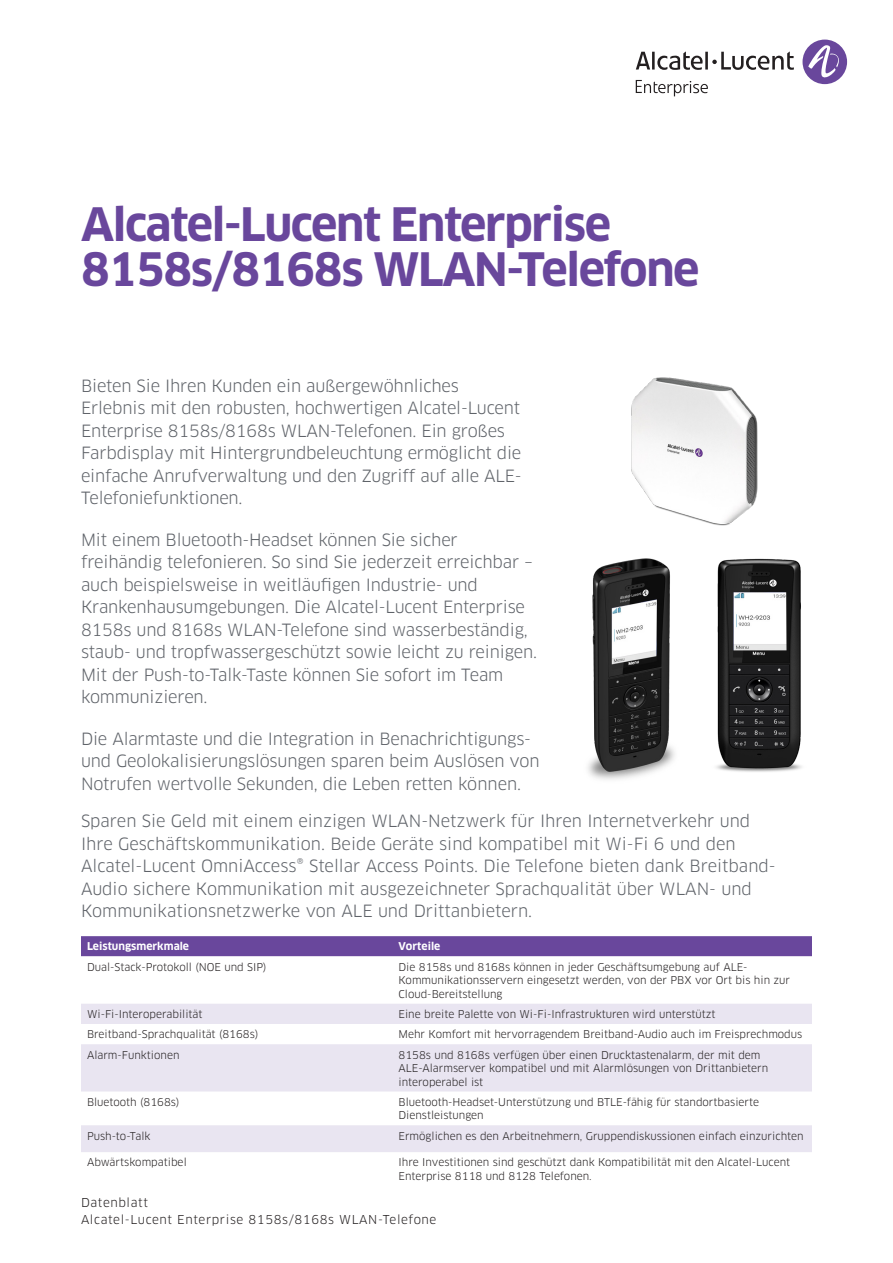
<style>
.page{position:relative;width:893px;height:1263px;background:#fff}
.page>*{position:absolute;margin:0;border:0;box-sizing:border-box;transform-origin:0 0}
.Title_1{font:700 45px/45px "Clan OT";letter-spacing:-.03em;color:#69479c}
.Intro_body{font:16.5px/22.5px "Clan OT";letter-spacing:-.01em;color:#5f6369}
.t1{font:12px/16.5px "Clan OT";letter-spacing:.05em;color:#231f20}
.Table_body{font:10.5px/13.5px "Clan OT";color:#231f20}
.Table_head{font:700 10.5px "Clan OT";color:#fff}
</style>
<div class="page">
<div style="left:802px;top:40px;width:45px;height:44px;background:#69479c;border-radius:50%"></div>
<svg style="left:808px;top:45px;width:34px;height:33px"></svg>
<svg style="left:636px;top:51px;width:158px;height:19px"></svg>
<svg style="left:636px;top:80px;width:72px;height:16px"></svg>
<img style="left:631px;top:377px;width:127px;height:149px">
<img style="left:588px;top:558px;width:87px;height:222px">
<img style="left:716px;top:558px;width:86px;height:214px">
<div style="left:81px;top:936px;width:731px;height:20px;background:#69479c"></div>
<svg style="left:81px;top:956px;width:731px;height:1px"></svg>
<svg style="left:81px;top:1004px;width:731px;height:148px;fill:#e9e5f1"></svg>
<p class="Title_1" style="left:81px;top:203px;width:620px">Alcatel-Lucent Enterprise<br>8158s/8168s WLAN-Telefone</p>
<p class="Intro_body" style="left:81px;top:374px;width:442px">Bieten Sie Ihren Kunden ein außergewöhnliches Erlebnis mit den robusten, hochwertigen Alcatel-Lucent Enterprise 8158s/8168s WLAN-Telefonen. Ein großes Farbdisplay mit Hintergrundbeleuchtung ermöglicht die einfache Anrufverwaltung und den Zugriff auf alle ALE-Telefoniefunktionen.</p>
<p class="Intro_body" style="left:81px;top:528px;width:457px">Mit einem Bluetooth-Headset können Sie sicher freihändig telefonieren. So sind Sie jederzeit erreichbar – auch beispielsweise in weitläufigen Industrie- und Krankenhausumgebungen. Die Alcatel-Lucent Enterprise 8158s und 8168s WLAN-Telefone sind wasserbeständig, staub- und tropfwassergeschützt sowie leicht zu reinigen.<br>Mit der Push-to-Talk-Taste können Sie sofort im Team kommunizieren.</p>
<p class="Intro_body" style="left:81px;top:727px;width:460px">Die Alarmtaste und die Integration in Benachrichtigungs&shy;und Geolokalisierungslösungen sparen beim Auslösen von<br>Notrufen wertvolle Sekunden, die Leben retten können.</p>
<p class="Intro_body" style="left:81px;top:810px;width:696px">Sparen Sie Geld mit einem einzigen WLAN-Netzwerk für Ihren Internetverkehr und Ihre Geschäftskommunikation. Beide Geräte sind kompatibel mit Wi-Fi 6 und den Alcatel-Lucent OmniAccess® Stellar Access Points. Die Telefone bieten dank Breitband-Audio sichere Kommunikation mit ausgezeichneter Sprachqualität über WLAN- und Kommunikationsnetzwerke von ALE und Drittanbietern.</p>
<p class="Table_head" style="left:87px;top:940px;width:104px">Leistungsmerkmale</p>
<p class="Table_head" style="left:398px;top:940px;width:43px">Vorteile</p>
<p class="Table_body" style="left:87px;top:960px;width:181px">Dual-Stack-Protokoll (NOE und SIP)</p>
<p class="Table_body" style="left:398px;top:960px;width:393px">Die 8158s und 8168s können in jeder Geschäftsumgebung auf ALE-<br>Kommunikationsservern eingesetzt werden, von der PBX vor Ort bis hin zur<br>Cloud-Bereitstellung</p>
<p class="Table_body" style="left:87px;top:1007px;width:117px">Wi-Fi-Interoperabilität</p>
<p class="Table_body" style="left:398px;top:1007px;width:319px">Eine breite Palette von Wi-Fi-Infrastrukturen wird unterstützt</p>
<p class="Table_body" style="left:87px;top:1027px;width:173px">Breitband-Sprachqualität (8168s)</p>
<p class="Table_body" style="left:398px;top:1027px;width:405px">Mehr Komfort mit hervorragendem Breitband-Audio auch im Freisprechmodus</p>
<p class="Table_body" style="left:87px;top:1048px;width:94px">Alarm-Funktionen</p>
<p class="Table_body" style="left:398px;top:1048px;width:371px">8158s und 8168s verfügen über einen Drucktastenalarm, der mit dem<br>ALE-Alarmserver kompatibel und mit Alarmlösungen von Drittanbietern interoperabel ist</p>
<p class="Table_body" style="left:87px;top:1095px;width:94px">Bluetooth (8168s)</p>
<p class="Table_body" style="left:398px;top:1095px;width:362px">Bluetooth-Headset-Unterstützung und BTLE-fähig für standortbasierte<br>Dienstleistungen</p>
<p class="Table_body" style="left:87px;top:1129px;width:65px">Push-to-Talk</p>
<p class="Table_body" style="left:398px;top:1129px;width:407px">Ermöglichen es den Arbeitnehmern, Gruppendiskussionen einfach einzurichten</p>
<p class="Table_body" style="left:87px;top:1156px;width:101px">Abwärtskompatibel</p>
<p class="Table_body" style="left:398px;top:1156px;width:393px">Ihre Investitionen sind geschützt dank Kompatibilität mit den Alcatel-Lucent<br>Enterprise 8118 und 8128 Telefonen.</p>
<p class="t1" style="left:81px;top:1195px;width:357px">Datenblatt<br>Alcatel-Lucent Enterprise 8158s/8168s WLAN-Telefone</p>
</div>
